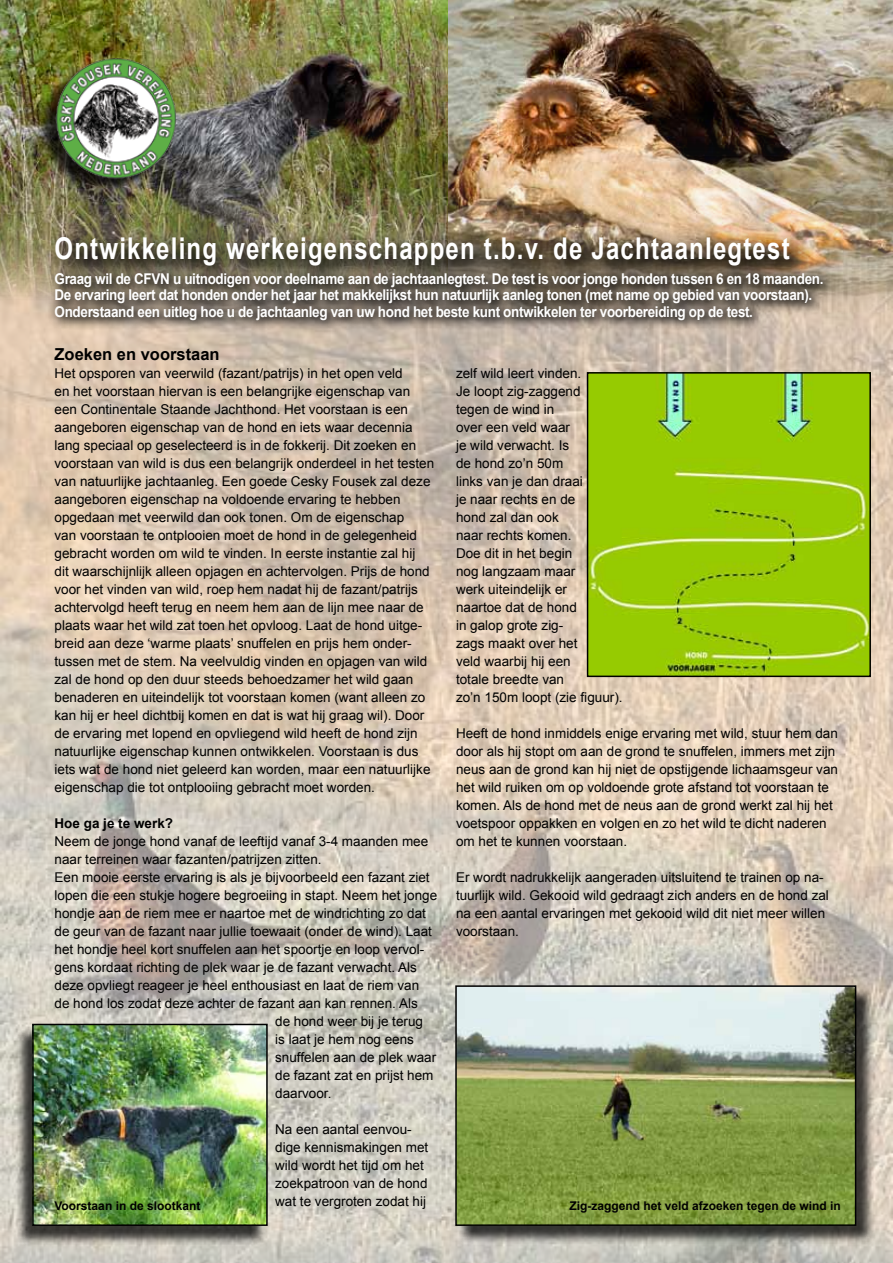
<style>
.page{position:relative;width:893px;height:1263px;background:#fff}
.page>*{position:absolute;margin:0;border:0;box-sizing:border-box;transform-origin:0 0}
.t1{font:700 30px "Arial";letter-spacing:.05em;color:#fff;scale:.8 1}
.t2{font:700 16.5px "Arial";color:#000}
.t3{font:700 14.85px/16.2px "Arial";letter-spacing:-.025em;color:#fff;scale:.91 1}
.t4{font:13.5px/18px "Arial";color:#000}
.t5{font:700 13.5px "Arial";color:#000}
.t6{font:700 12px "Arial";color:#000}
</style>
<div class="page">
<img style="left:1px;top:319px;width:892px;height:944px">
<img style="left:447px;top:0;width:446px;height:333px">
<img style="left:0;top:0;width:447px;height:319px">
<div style="left:43px;top:226px;width:771px;height:66px;background:#000;opacity:.79"></div>
<img style="left:590px;top:375px;width:278px;height:299px">
<div style="left:587px;top:372px;width:284px;height:305px;border:2px solid #000"></div>
<div style="left:457px;top:987px;width:418px;height:258px;background:#000;opacity:.75"></div>
<img style="left:458px;top:988px;width:395px;height:235px">
<div style="left:455px;top:985px;width:401px;height:241px;border:2px solid #000"></div>
<div style="left:15px;top:1027px;width:252px;height:219px;background:#000;opacity:.75"></div>
<img style="left:35px;top:1027px;width:230px;height:196px">
<div style="left:32px;top:1024px;width:236px;height:202px;border:2px solid #000"></div>
<div style="left:48px;top:266px;width:788px;height:67px;background:#000;opacity:.85"></div>
<div style="left:37px;top:60px;width:135px;height:135px;background:#000;opacity:.75"></div>
<img style="left:55px;top:56px;width:122px;height:123px">
<h1 class="t1" style="left:55px;top:228px;width:920px">Ontwikkeling werkeigenschappen t.b.v. de Jachtaanlegtest</h1>
<p class="t3" style="left:55px;top:271px;width:847px">Graag wil de CFVN u uitnodigen voor deelname aan de jachtaanlegtest. De test is voor jonge honden tussen 6 en 18 maanden.<br>De ervaring leert dat honden onder het jaar het makkelijkst hun natuurlijk aanleg tonen (met name op gebied van voorstaan).<br>Onderstaand een uitleg hoe u de jachtaanleg van uw hond het beste kunt ontwikkelen ter voorbereiding op de test.</p>
<p class="t2" style="left:55px;top:343px;width:167px">Zoeken en voorstaan</p>
<p class="t4" style="left:55px;top:364px;width:381px">Het opsporen van veerwild (fazant/patrijs) in het open veld<br>en het voorstaan hiervan is een belangrijke eigenschap van een Continentale Staande Jachthond. Het voorstaan is een aangeboren eigenschap van de hond en iets waar decennia lang speciaal op geselecteerd is in de fokkerij. Dit zoeken en voorstaan van wild is dus een belangrijk onderdeel in het testen van natuurlijke jachtaanleg. Een goede Cesky Fousek zal deze aangeboren eigenschap na voldoende ervaring te hebben opgedaan met veerwild dan ook tonen. Om de eigenschap<br>van voorstaan te ontplooien moet de hond in de gelegenheid gebracht worden om wild te vinden. In eerste instantie zal hij<br>dit waarschijnlijk alleen opjagen en achtervolgen. Prijs de hond voor het vinden van wild, roep hem nadat hij de fazant/patrijs achtervolgd heeft terug en neem hem aan de lijn mee naar de plaats waar het wild zat toen het opvloog. Laat de hond uitge&shy;breid aan deze ‘warme plaats’ snuffelen en prijs hem onder&shy;tussen met de stem. Na veelvuldig vinden en opjagen van wild zal de hond op den duur steeds behoedzamer het wild gaan benaderen en uiteindelijk tot voorstaan komen (want alleen zo kan hij er heel dichtbij komen en dat is wat hij graag wil). Door de ervaring met lopend en opvliegend wild heeft de hond zijn natuurlijke eigenschap kunnen ontwikkelen. Voorstaan is dus iets wat de hond niet geleerd kan worden, maar een natuurlijke eigenschap die tot ontplooiing gebracht moet worden.</p>
<p class="t5" style="left:55px;top:814px;width:120px">Hoe ga je te werk?</p>
<p class="t4" style="left:55px;top:832px;width:375px">Neem de jonge hond vanaf de leeftijd vanaf 3-4 maanden mee</p>
<p class="t4" style="left:55px;top:850px;width:269px">naar terreinen waar fazanten/patrijzen zitten.</p>
<p class="t4" style="left:55px;top:868px;width:377px">Een mooie eerste ervaring is als je bijvoorbeeld een fazant ziet</p>
<p class="t4" style="left:55px;top:886px;width:384px">lopen die een stukje hogere begroeiing in stapt. Neem het jonge</p>
<p class="t4" style="left:55px;top:904px;width:373px">hondje aan de riem mee er naartoe met de windrichting zo dat</p>
<p class="t4" style="left:55px;top:922px;width:379px">de geur van de fazant naar jullie toewaait (onder de wind). Laat</p>
<p class="t4" style="left:55px;top:940px;width:371px">het hondje heel kort snuffelen aan het spoortje en loop vervol-</p>
<p class="t4" style="left:55px;top:958px;width:364px">gens kordaat richting de plek waar je de fazant verwacht. Als</p>
<p class="t4" style="left:55px;top:976px;width:366px">deze opvliegt reageer je heel enthousiast en laat de riem van</p>
<p class="t4" style="left:55px;top:994px;width:365px">de hond los zodat deze achter de fazant aan kan rennen. Als</p>
<p class="t4" style="left:275px;top:1012px;width:149px">de hond weer bij je terug</p>
<p class="t4" style="left:275px;top:1030px;width:140px">is laat je hem nog eens</p>
<p class="t4" style="left:275px;top:1048px;width:163px">snuffelen aan de plek waar</p>
<p class="t4" style="left:275px;top:1066px;width:160px">de fazant zat en prijst hem</p>
<p class="t4" style="left:275px;top:1084px;width:58px">daarvoor.</p>
<p class="t4" style="left:275px;top:1120px;width:155px">Na een aantal eenvou&shy;dige kennismakingen met wild wordt het tijd om het zoekpatroon van de hond wat te vergroten zodat hij</p>
<p class="t4" style="left:456px;top:364px;width:168px">zelf wild leert vinden.<br>Je loopt zig-zaggend<br>tegen de wind in<br>over een veld waar<br>je wild verwacht. Is<br>de hond zo’n 50m<br>links van je dan draai<br>je naar rechts en de<br>hond zal dan ook<br>naar rechts komen.<br>Doe dit in het begin<br>nog langzaam maar<br>werk uiteindelijk er<br>naartoe dat de hond<br>in galop grote zig-<br>zags maakt over het<br>veld waarbij hij een<br>totale breedte van<br>zo’n 150m loopt (zie figuur).</p>
<p class="t4" style="left:456px;top:724px;width:383px">Heeft de hond inmiddels enige ervaring met wild, stuur hem dan door als hij stopt om aan de grond te snuffelen, immers met zijn neus aan de grond kan hij niet de opstijgende lichaamsgeur van het wild ruiken om op voldoende grote afstand tot voorstaan te komen. Als de hond met de neus aan de grond werkt zal hij het voetspoor oppakken en volgen en zo het wild te dicht naderen om het te kunnen voorstaan.</p>
<p class="t4" style="left:456px;top:868px;width:374px">Er wordt nadrukkelijk aangeraden uitsluitend te trainen op na&shy;tuurlijk wild. Gekooid wild gedraagt zich anders en de hond zal na een aantal ervaringen met gekooid wild dit niet meer willen voorstaan.</p>
<p class="t6" style="left:55px;top:1197px;width:147px">Voorstaan in de slootkant</p>
<p class="t6" style="left:569px;top:1197px;width:273px">Zig-zaggend het veld afzoeken tegen de wind in</p>
</div>
